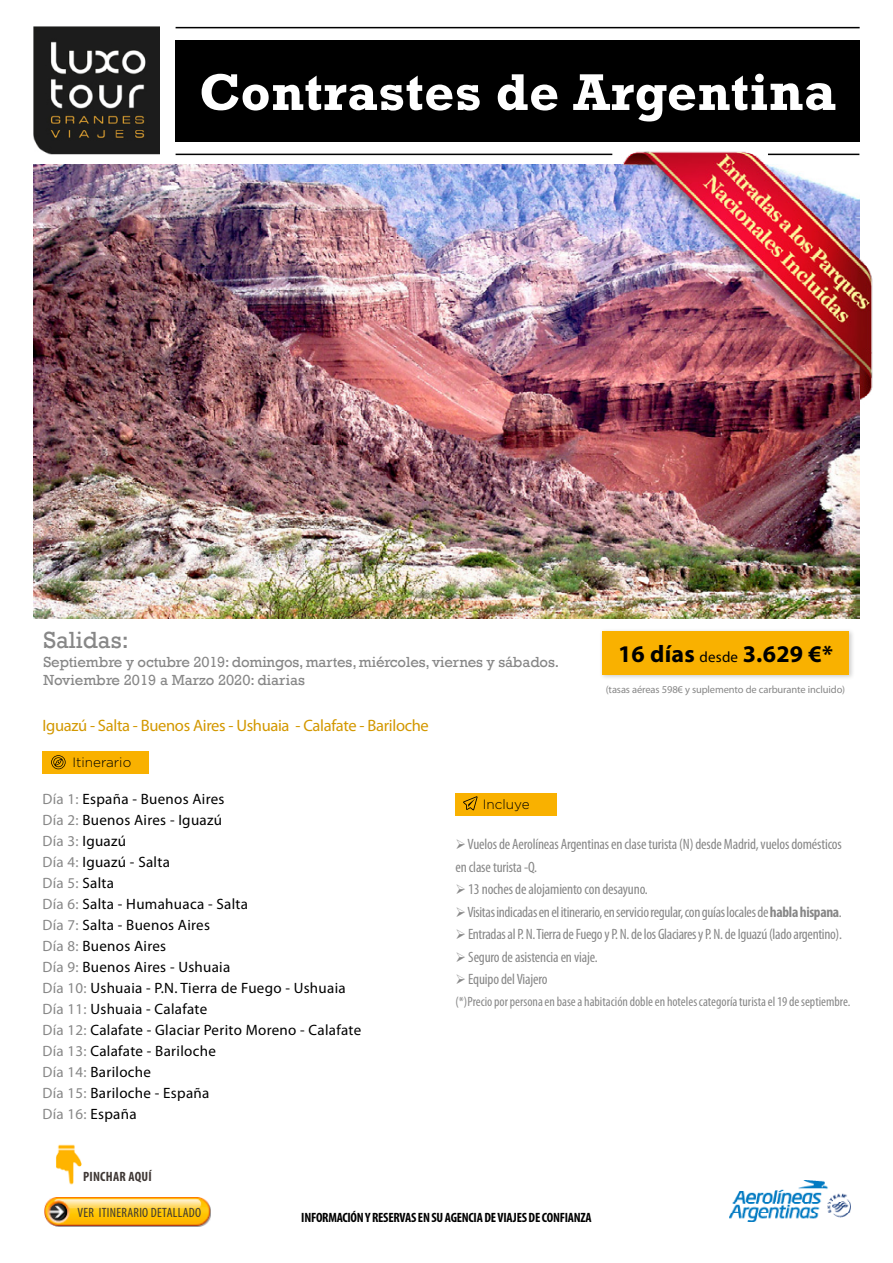
<style>
.page{position:relative;width:893px;height:1263px;background:#fff}
.page>*{position:absolute;margin:0;border:0;box-sizing:border-box;transform-origin:0 0}
.t1{font:700 52.5px "Rockwell";letter-spacing:.01em;color:#fff}
.t2{font:700 24px "Myriad Pro";letter-spacing:.01em;color:#000}
.t3{font:24px "Rockwell";color:#878787}
.t4{font:16.5px "Myriad Pro";letter-spacing:-.02em;color:#d39800}
.t5{font:15px/21px "Myriad Pro";letter-spacing:.02em;color:#000}
.t6{font:condensed 15px/22.5px "Myriad Pro";letter-spacing:-.01em;color:#878787}
.t7{font:15px/18px "Rockwell";letter-spacing:-.01em;color:#878787}
.t8{font:condensed 13.5px "Myriad Pro";color:#878787}
.t9{font:700 condensed 13.5px "Myriad Pro";letter-spacing:-.02em;color:#000}
.t10{font:condensed 13.5px "Myriad Pro";letter-spacing:.02em;color:#3f3835}
.t11{font:300 13.5px "Gotham";color:#000}
.t12{font:700 condensed 13.5px "Myriad Pro";letter-spacing:.02em;color:#3f3835}
.t13{font:10.5px "Myriad Pro";letter-spacing:-.01em;color:#878787}
.s1{font-size:55.5px}
.s2{font-weight:400;font-size:15px}
.s3{color:#878787}
.s4{font-weight:700}
</style>
<div class="page">
<img style="left:34px;top:165px;width:825px;height:454px">
<div style="left:455px;top:793px;width:102px;height:23px;background:#f9b100"></div>
<svg style="left:463px;top:796px;width:15px;height:14px"></svg>
<div style="left:43px;top:751px;width:106px;height:22px;background:#f9b100"></div>
<svg style="left:51px;top:755px;width:15px;height:14px"></svg>
<img style="left:33px;top:27px;width:127px;height:128px">
<img style="left:56px;top:1144px;width:26px;height:41px">
<div style="left:599px;top:628px;width:256px;height:53px;background:#000;opacity:.2"></div>
<div style="left:602px;top:631px;width:247px;height:43px;background:#f9b100"></div>
<hr style="left:176px;top:27px;width:684px;height:1px;background:#000">
<hr style="left:176px;top:154px;width:436px;height:1px;background:#000">
<div style="left:176px;top:40px;width:684px;height:101px;background:#000"></div>
<img style="left:729px;top:1180px;width:121px;height:42px">
<img style="left:44px;top:1197px;width:167px;height:30px">
<img style="left:555px;top:141px;width:318px;height:273px">
<h1 class="t1" style="left:199px;top:61px;width:639px">Contrastes de Argenti<span class="s1">na</span></h1>
<h2 class="t3" style="left:43px;top:626px;width:87px">Salidas:</h2>
<p class="t7" style="left:43px;top:653px;width:517px">Septiembre y octubre 2019: domingos, martes, miércoles, viernes y sábados.<br>Noviembre 2019 a Marzo 2020: diarias</p>
<p class="t4" style="left:43px;top:715px;width:388px">Iguazú - Salta - Buenos Aires - Ushuaia - Calafate - Bariloche</p>
<h2 class="t2" style="left:618px;top:638px;width:216px">16 días <span class="s2">desde</span> 3.629 €*</h2>
<p class="t13" style="left:606px;top:683px;width:241px">(tasas aéreas 598€ y suplemento de carburante incluido)</p>
<p class="t11" style="left:72px;top:754px;width:60px">Itinerario</p>
<p class="t5" style="left:43px;top:788px;width:320px"><span class="s3">Día 1:</span> España - Buenos Aires<br><span class="s3">Día 2:</span> Buenos Aires - Iguazú<br><span class="s3">Día 3:</span> Iguazú<br><span class="s3">Día 4:</span> Iguazú - Salta<br><span class="s3">Día 5:</span> Salta<br><span class="s3">Día 6:</span> Salta - Humahuaca - Salta<br><span class="s3">Día 7:</span> Salta - Buenos Aires<br><span class="s3">Día 8:</span> Buenos Aires<br><span class="s3">Día 9:</span> Buenos Aires - Ushuaia<br><span class="s3">Día 10:</span> Ushuaia - P.N. Tierra de Fuego - Ushuaia<br><span class="s3">Día 11:</span> Ushuaia - Calafate<br><span class="s3">Día 12:</span> Calafate - Glaciar Perito Moreno - Calafate<br><span class="s3">Día 13:</span> Calafate - Bariloche<br><span class="s3">Día 14:</span> Bariloche<br><span class="s3">Día 15:</span> Bariloche - España<br><span class="s3">Día 16:</span> España</p>
<p class="t12" style="left:83px;top:1168px;width:70px">PINCHAR AQUÍ</p>
<p class="t11" style="left:483px;top:797px;width:48px">Incluye</p>
<p class="t6" style="left:455px;top:833px;width:388px">➢ Vuelos de Aerolíneas Argentinas en clase turista (N) desde Madrid, vuelos domésticos en clase turista -Q.</p>
<p class="t6" style="left:455px;top:878px;width:194px">➢ 13 noches de alojamiento con desayuno.</p>
<p class="t6" style="left:455px;top:900px;width:388px">➢ Visitas indicadas en el itinerario, en servicio regular, con guías locales de <span class="s4">habla hispana</span>.</p>
<p class="t6" style="left:455px;top:923px;width:388px">➢ Entradas al P. N. Tierra de Fuego y P. N. de los Glaciares y P. N. de Iguazú (lado argentino).</p>
<p class="t6" style="left:455px;top:945px;width:144px">➢ Seguro de asistencia en viaje.</p>
<p class="t6" style="left:455px;top:968px;width:93px">➢ Equipo del Viajero</p>
<p class="t8" style="left:455px;top:993px;width:396px">(*)Precio por persona en base a habitación doble en hoteles categoría turista el 19 de septiembre.</p>
<p class="t10" style="left:77px;top:1204px;width:125px">VER ITINERARIO DETALLADO</p>
<p class="t9" style="left:301px;top:1209px;width:292px">INFORMACIÓN Y RESERVAS EN SU AGENCIA DE VIAJES DE CONFIANZA</p>
</div>
